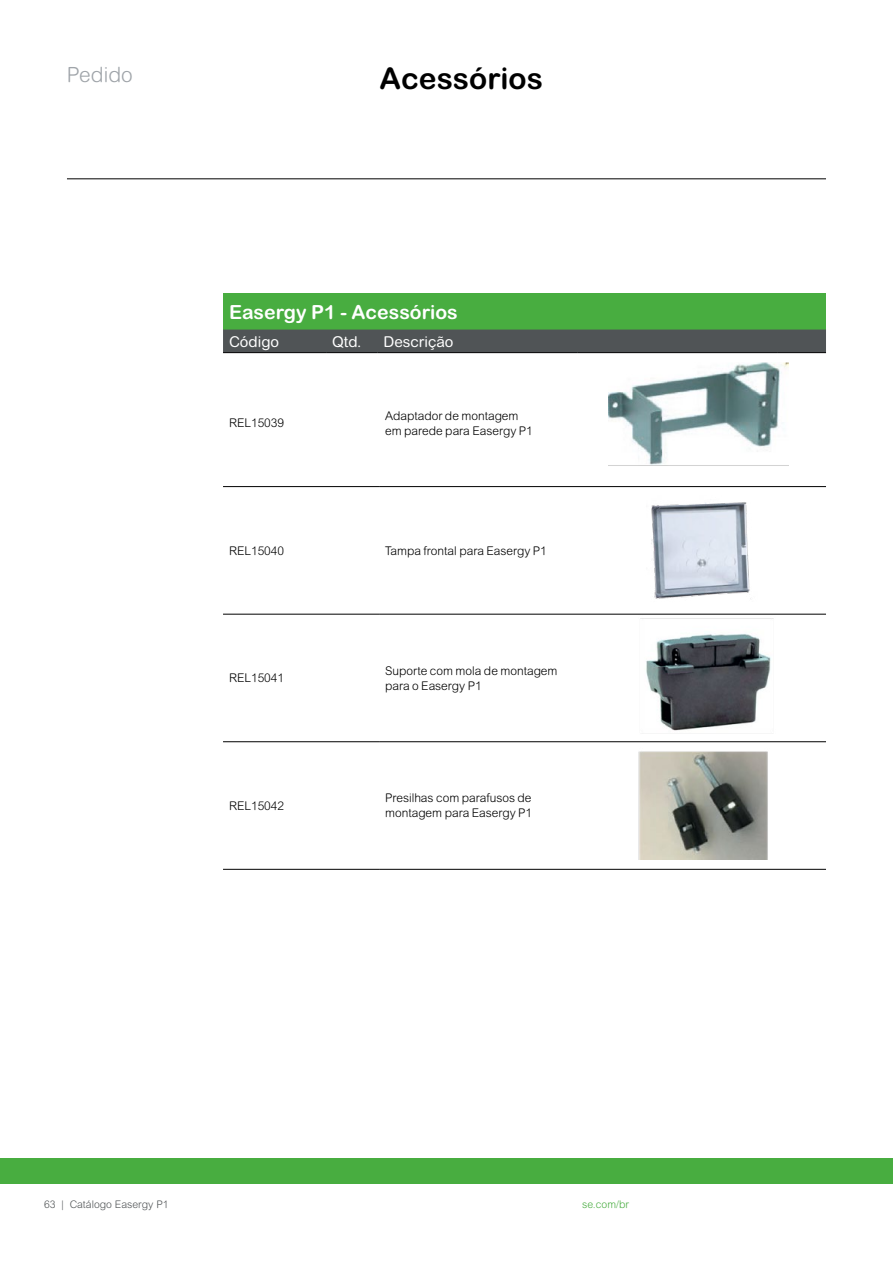
<style>
.page{position:relative;width:893px;height:1263px;background:#fff}
.page>*{position:absolute;margin:0;border:0;box-sizing:border-box;transform-origin:0 0}
.t1{font:700 30px "Arial Rounded MT Pro";color:#000}
.t2{font:300 21px "Arial Rounded MT Pro";color:#9fa4a9}
.t3{font:700 19.5px "Arial Rounded MT Pro";color:#fff}
.t4{font:15px "Arial Rounded MT Pro";color:#fff}
.t5{font:300 12px/15px "Arial Rounded MT Pro";color:#000}
.t6{font:300 10.5px "Arial Rounded MT Pro";color:#505456}
.t7{font:300 10.5px "Arial Rounded MT Pro";color:#48ad40}
</style>
<div class="page">
<div style="left:0;top:1158px;width:893px;height:25px;background:#48ad40"></div>
<hr style="left:67px;top:179px;width:759px;height:1px;background:#000">
<div style="left:223px;top:293px;width:603px;height:37px;background:#48ad40"></div>
<div style="left:223px;top:330px;width:603px;height:22px;background:#505456"></div>
<hr style="left:223px;top:352px;width:103px;height:1px;background:#000">
<hr style="left:326px;top:352px;width:51px;height:1px;background:#000">
<hr style="left:377px;top:352px;width:200px;height:1px;background:#000">
<hr style="left:577px;top:352px;width:200px;height:1px;background:#000">
<hr style="left:777px;top:352px;width:49px;height:1px;background:#000">
<hr style="left:223px;top:486px;width:156px;height:1px;background:#000">
<hr style="left:379px;top:486px;width:447px;height:1px;background:#000">
<hr style="left:223px;top:614px;width:156px;height:1px;background:#000">
<hr style="left:379px;top:614px;width:447px;height:1px;background:#000">
<hr style="left:223px;top:741px;width:156px;height:1px;background:#000">
<hr style="left:379px;top:741px;width:447px;height:1px;background:#000">
<hr style="left:223px;top:869px;width:156px;height:1px;background:#000">
<hr style="left:379px;top:869px;width:447px;height:1px;background:#000">
<img style="left:608px;top:362px;width:180px;height:497px">
<h2 class="t2" style="left:67px;top:63px;width:67px">Pedido</h2>
<h1 class="t1" style="left:379px;top:60px;width:165px">Acessórios</h1>
<h3 class="t3" style="left:229px;top:300px;width:230px">Easergy P1 - Acessórios</h3>
<p class="t4" style="left:229px;top:333px;width:52px">Código</p>
<p class="t4" style="left:332px;top:333px;width:31px">Qtd.</p>
<p class="t4" style="left:383px;top:333px;width:72px">Descrição</p>
<p class="t5" style="left:229px;top:416px;width:57px">REL15039</p>
<p class="t5" style="left:385px;top:408px;width:149px">Adaptador de montagem em parede para Easergy P1</p>
<p class="t5" style="left:229px;top:544px;width:57px">REL15040</p>
<p class="t5" style="left:385px;top:544px;width:163px">Tampa frontal para Easergy P1</p>
<p class="t5" style="left:229px;top:671px;width:57px">REL15041</p>
<p class="t5" style="left:385px;top:664px;width:174px">Suporte com mola de montagem para o Easergy P1</p>
<p class="t5" style="left:229px;top:799px;width:57px">REL15042</p>
<p class="t5" style="left:385px;top:791px;width:149px">Presilhas com parafusos de montagem para Easergy P1</p>
<p class="t6" style="left:44px;top:1198px;width:126px">63 | Catálogo Easergy P1</p>
<p class="t7" style="left:582px;top:1198px;width:48px">se.com/br</p>
</div>
